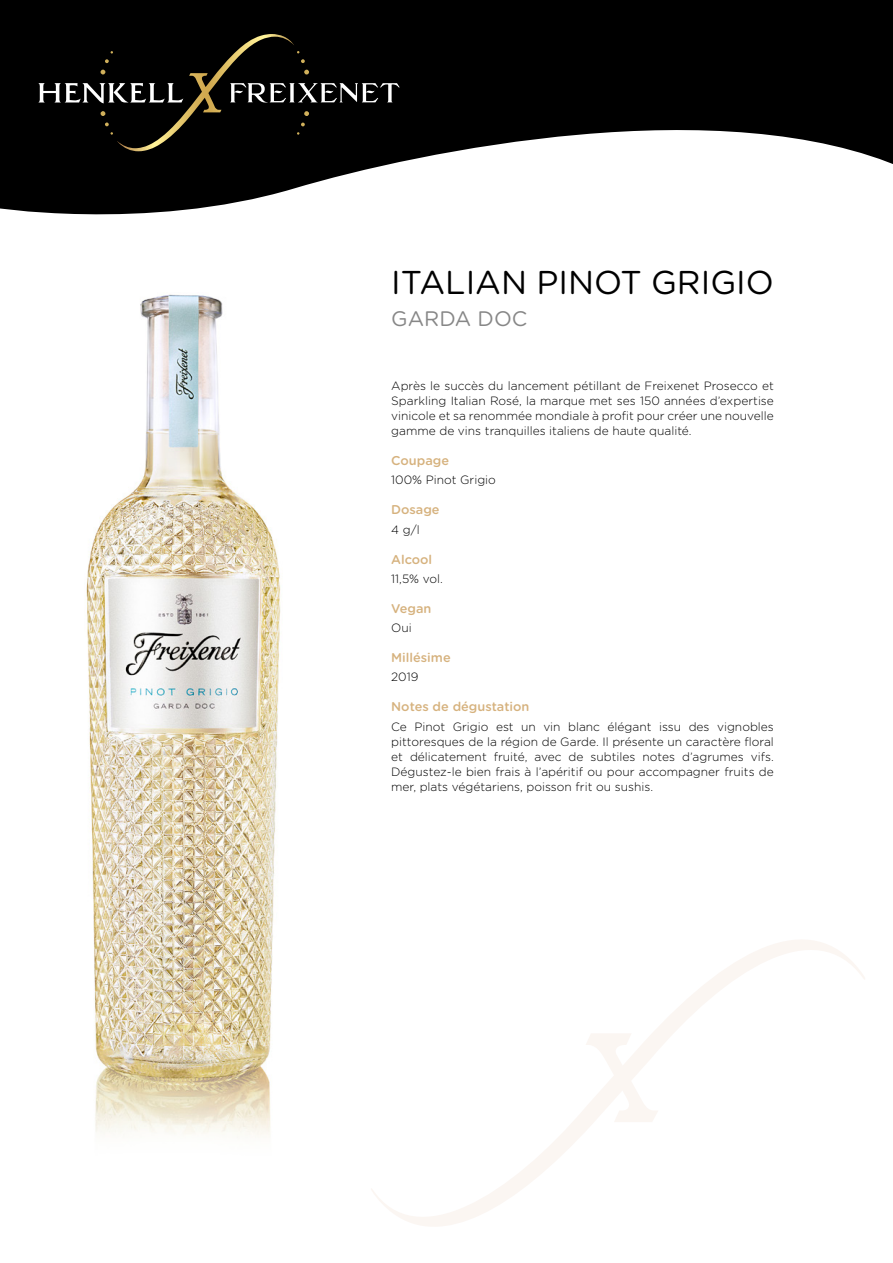
<style>
.page{position:relative;width:893px;height:1263px;background:#fff}
.page>*{position:absolute;margin:0;border:0;box-sizing:border-box;transform-origin:0 0}
.t1{font:33px "Gotham Rounded";color:#000}
.t2{font:21px "Gotham Rounded";color:#878787}
.t3{font:500 12.75px "Gotham Rounded";color:#d6b27e}
.t4{font:300 12px/15px "Gotham Rounded";color:#000;text-align:justify}
</style>
<div class="page">
<svg style="left:0;top:0;width:893px;height:215px;fill:#000"></svg>
<svg style="left:38px;top:34px;width:362px;height:117px;background:#12110e"></svg>
<svg style="left:371px;top:940px;width:494px;height:286px"></svg>
<img style="left:86px;top:294px;width:195px;height:841px">
<h1 class="t1" style="left:391px;top:260px;width:384px">ITALIAN PINOT GRIGIO</h1>
<h2 class="t2" style="left:391px;top:304px;width:138px">GARDA DOC</h2>
<p class="t4" style="left:391px;top:378px;width:384px">Après le succès du lancement pétillant de Freixenet Prosecco et Sparkling Italian Rosé, la marque met ses 150 années d’expertise vinicole et sa renommée mondiale à profit pour créer une nouvelle gamme de vins tranquilles italiens de haute qualité.</p>
<p class="t3" style="left:391px;top:451px;width:59px">Coupage</p>
<p class="t4" style="left:391px;top:472px;width:106px">100% Pinot Grigio</p>
<p class="t3" style="left:391px;top:501px;width:50px">Dosage</p>
<p class="t4" style="left:391px;top:521px;width:30px">4 g/l</p>
<p class="t3" style="left:391px;top:550px;width:42px">Alcool</p>
<p class="t4" style="left:391px;top:570px;width:53px">11,5% vol.</p>
<p class="t3" style="left:391px;top:599px;width:42px">Vegan</p>
<p class="t4" style="left:391px;top:620px;width:22px">Oui</p>
<p class="t3" style="left:391px;top:648px;width:61px">Millésime</p>
<p class="t4" style="left:391px;top:669px;width:29px">2019</p>
<p class="t3" style="left:391px;top:698px;width:140px">Notes de dégustation</p>
<p class="t4" style="left:391px;top:718px;width:384px">Ce Pinot Grigio est un vin blanc élégant issu des vignobles pittoresques de la région de Garde. Il présente un caractère floral et délicatement fruité, avec de subtiles notes d’agrumes vifs.<br>Dégustez-le bien frais à l’apéritif ou pour accompagner fruits de mer, plats végétariens, poisson frit ou sushis.</p>
</div>
